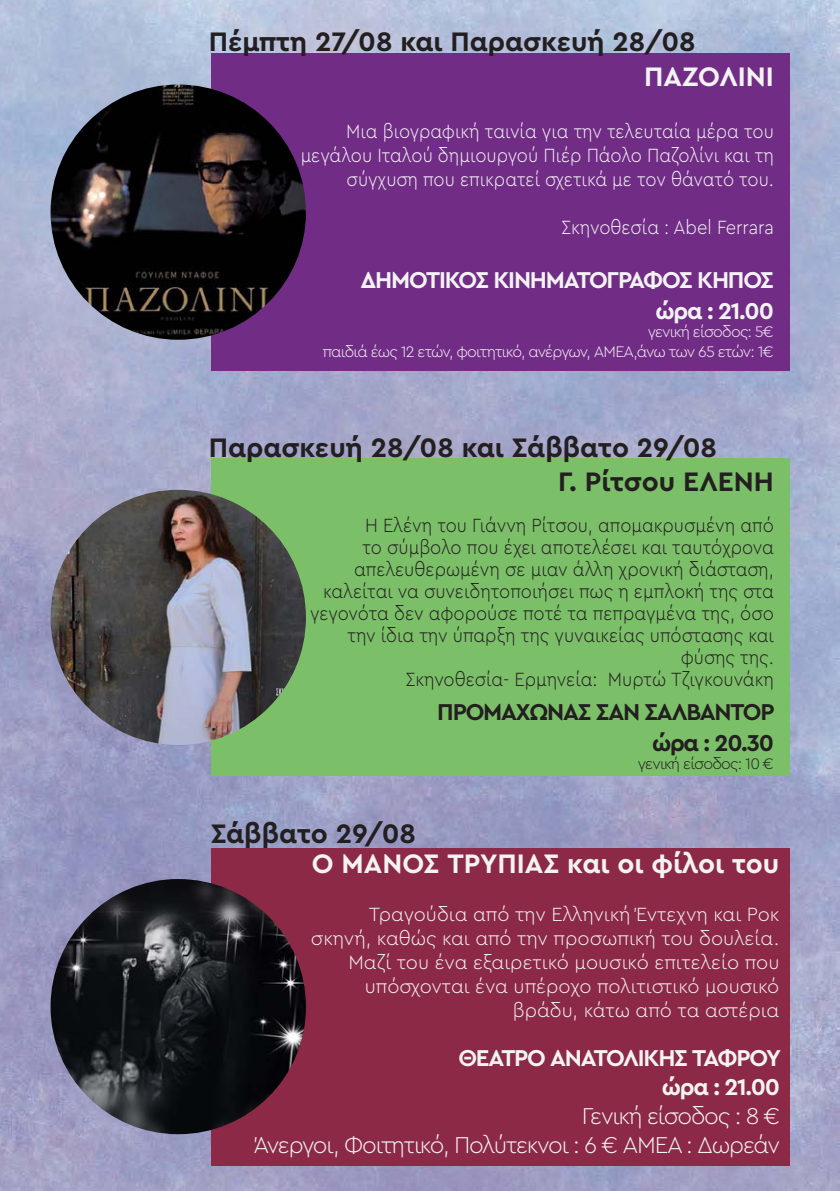
<style>
.page{position:relative;width:840px;height:1191px;background:#fff}
.page>*{position:absolute;margin:0;border:0;box-sizing:border-box;transform-origin:0 0}
.t1{font:700 28px "Cera Pro";color:#231f20}
.t2{font:700 28px "Cera Pro";color:#f3f3f4}
.t3{font:700 24px "Cera Pro";letter-spacing:-.05em;color:#f3f3f4}
.t4{font:300 24px "Cera Pro";letter-spacing:-.05em;color:#f3f3f4}
.t5{font:700 24px "Cera Pro";letter-spacing:-.05em;color:#231f20}
.t6{font:300 20px/22px "Cera Pro";color:#231f20;text-align:right;scale:.91 1}
.t7{font:300 20px/24px "Cera Pro";color:#f3f3f4;text-align:right}
.t8{font:300 20px/24px "Cera Pro";color:#f3f3f4;text-align:right;scale:.91 1}
.t9{font:300 16px "Cera Pro";letter-spacing:-.05em;color:#f3f3f4}
.t10{font:300 16px "Cera Pro";letter-spacing:-.05em;color:#231f20}
</style>
<div class="page">
<img style="left:0;top:0;width:839px;height:1191px">
<div style="left:211px;top:53px;width:578px;height:318px;background:#712c86"></div>
<img style="left:50px;top:85px;width:256px;height:255px;border-radius:128px">
<div style="left:211px;top:848px;width:578px;height:317px;background:#8c2946"></div>
<img style="left:50px;top:879px;width:256px;height:255px;border-radius:128px">
<div style="left:211px;top:459px;width:578px;height:317px;background:#7cbf69"></div>
<img style="left:50px;top:490px;width:256px;height:255px;border-radius:128px">
<p class="t1" style="left:209px;top:23px;width:488px">Πέμπτη 27/08 και Παρασκευή 28/08</p>
<p class="t2" style="left:643px;top:57px;width:131px">ΠΑΖΟΛΙΝΙ</p>
<p class="t8" style="left:300px;top:118px;width:521px">Μια βιογραφική ταινία για την τελευταία μέρα του μεγάλου Ιταλού δημιουργού Πιέρ Πάολο Παζολίνι και τη σύγχυση που επικρατεί σχετικά με τον θάνατό του.</p>
<p class="t8" style="left:560px;top:214px;width:235px">Σκηνοθεσία : Abel Ferrara</p>
<p class="t3" style="left:360px;top:264px;width:414px">ΔΗΜΟΤΙΚΟΣ ΚΙΝΗΜΑΤΟΓΡΑΦΟΣ ΚΗΠΟΣ</p>
<p class="t3" style="left:655px;top:295px;width:120px">ώρα : 21.00</p>
<p class="t9" style="left:647px;top:321px;width:128px">γενική είσοδος: 5€</p>
<p class="t9" style="left:322px;top:340px;width:452px">παιδιά έως 12 ετών, φοιτητικό, ανέργων, ΑΜΕΑ,άνω των 65 ετών: 1€</p>
<p class="t1" style="left:209px;top:429px;width:509px">Παρασκευή 28/08 και Σάββατο 29/08</p>
<p class="t1" style="left:558px;top:463px;width:217px">Γ. Ρίτσου ΕΛΕΝΗ</p>
<p class="t6" style="left:310px;top:513px;width:511px">Η Ελένη του Γιάννη Ρίτσου, απομακρυσμένη από<br>το σύμβολο που έχει αποτελέσει και ταυτόχρονα απελευθερωμένη σε μιαν άλλη χρονική διάσταση, καλείται να συνειδητοποιήσει πως η εμπλοκή της στα γεγονότα δεν αφορούσε ποτέ τα πεπραγμένα της, όσο την ίδια την ύπαρξη της γυναικείας υπόστασης και φύσης της.</p>
<p class="t6" style="left:405px;top:667px;width:406px">Σκηνοθεσία- Ερμηνεία: Μυρτώ Τζιγκουνάκη</p>
<p class="t5" style="left:437px;top:695px;width:338px">ΠΡΟΜΑΧΩΝΑΣ ΣΑΝ ΣΑΛΒΑΝΤΟΡ</p>
<p class="t5" style="left:651px;top:727px;width:123px">ώρα : 20.30</p>
<p class="t10" style="left:637px;top:753px;width:137px">γενική είσοδος: 10 €</p>
<p class="t1" style="left:211px;top:815px;width:207px">Σάββατο 29/08</p>
<p class="t2" style="left:312px;top:845px;width:469px">Ο ΜΑΝΟΣ ΤΡΥΠΙΑΣ και οι φίλοι του</p>
<p class="t7" style="left:311px;top:901px;width:470px">Τραγούδια από την Ελληνική Έντεχνη και Ροκ σκηνή, καθώς και από την προσωπική του δουλεία.<br>Μαζί του ένα εξαιρετικό μουσικό επιτελείο που υπόσχονται ένα υπέροχο πολιτιστικό μουσικό βράδυ, κάτω από τα αστέρια</p>
<p class="t3" style="left:458px;top:1042px;width:324px">ΘΕΑΤΡΟ ΑΝΑΤΟΛΙΚΗΣ ΤΑΦΡΟΥ</p>
<p class="t3" style="left:661px;top:1070px;width:120px">ώρα : 21.00</p>
<p class="t4" style="left:581px;top:1099px;width:200px">Γενική είσοδος : 8 €</p>
<p class="t4" style="left:253px;top:1128px;width:528px">Άνεργοι, Φοιτητικό, Πολύτεκνοι : 6 € ΑΜΕΑ : Δωρεάν</p>
</div>
